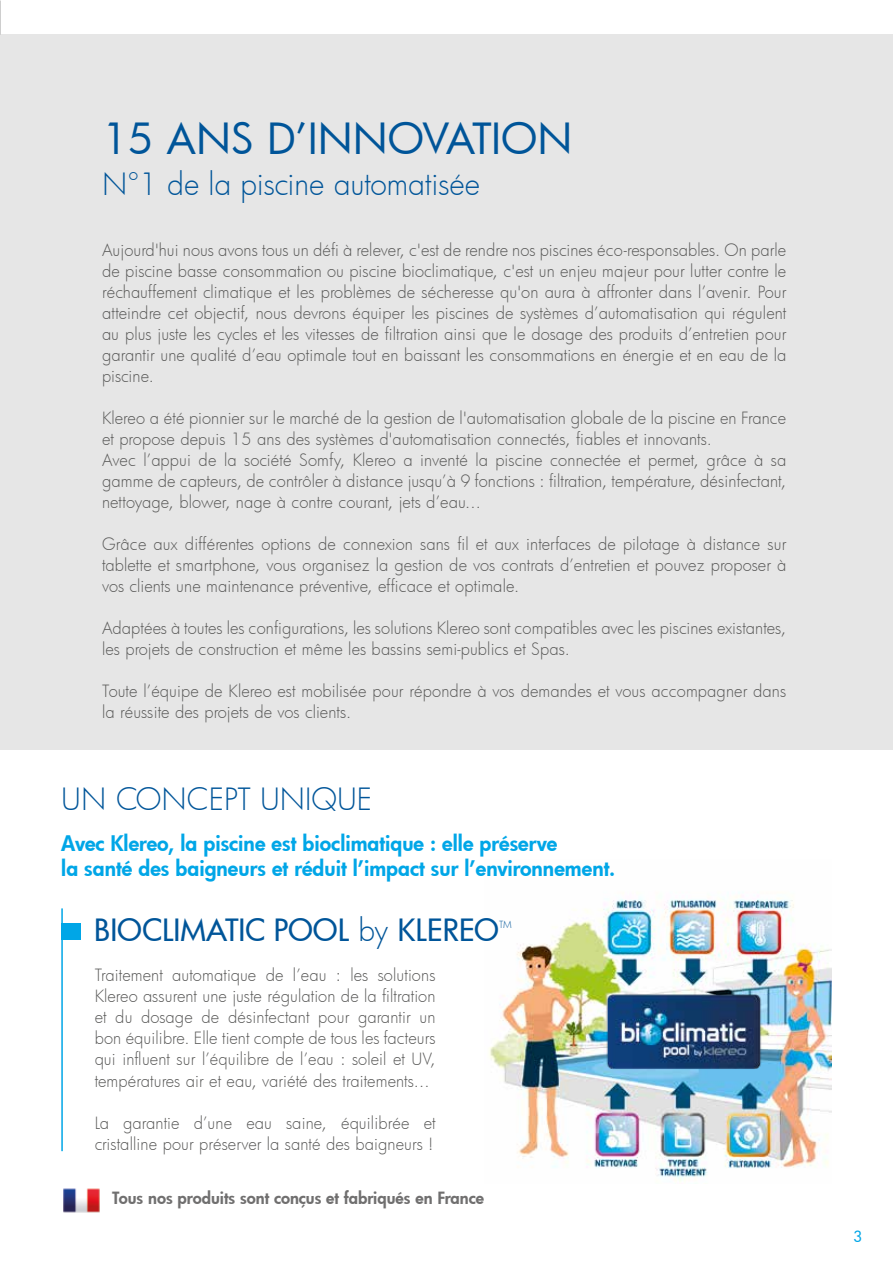
<style>
.page{position:relative;width:893px;height:1263px;background:#fff}
.page>*{position:absolute;margin:0;border:0;box-sizing:border-box;transform-origin:0 0}
.t1{font:42px "Futura";color:#059}
.t2{font:300 30px "Futura";color:#059}
.t3{font:500 30px "Futura";color:#059}
.t4{font:800 21px/25.2px "Futura";color:#00a6e7}
.t5{font:300 16.5px/21px "Futura";letter-spacing:.005em;color:#575756}
.t6{font:800 16.5px "Futura";color:#706f6f}
.t7{font:500 15px "Futura";color:#00a6e7}
.t8{font:300 9.6px "Futura";color:#059}
.s1{font-weight:300}
</style>
<div class="page">
<div style="left:0;top:34px;width:893px;height:715px;background:#e6e6e6"></div>
<img style="left:489px;top:898px;width:342px;height:283px">
<img style="left:599px;top:993px;width:171px;height:76px">
<div style="left:61px;top:923px;width:20px;height:16px;background:#00a6e7"></div>
<hr style="left:61px;top:908px;width:2px;height:243px;background:#00a6e7">
<img style="left:63px;top:1188px;width:37px;height:25px">
<h1 class="t1" style="left:102px;top:110px;width:472px">15 ANS D’INNOVATION</h1>
<h2 class="t2" style="left:102px;top:164px;width:380px">N°1 de la piscine automatisée</h2>
<p class="t5" style="left:102px;top:239px;width:686px;text-align:justify">Aujourd'hui nous avons tous un défi à relever, c'est de rendre nos piscines éco-responsables. On parle de piscine basse consommation ou piscine bioclimatique, c'est un enjeu majeur pour lutter contre le réchauffement climatique et les problèmes de sécheresse qu'on aura à affronter dans l’avenir. Pour atteindre cet objectif, nous devrons équiper les piscines de systèmes d’automatisation qui régulent au plus juste les cycles et les vitesses de filtration ainsi que le dosage des produits d’entretien pour garantir une qualité d’eau optimale tout en baissant les consommations en énergie et en eau de la piscine.</p>
<p class="t5" style="left:102px;top:407px;width:686px">Klereo a été pionnier sur le marché de la gestion de l'automatisation globale de la piscine en France et propose depuis 15 ans des systèmes d'automatisation connectés, fiables et innovants.<br>Avec l’appui de la société Somfy, Klereo a inventé la piscine connectée et permet, grâce à sa gamme de capteurs, de contrôler à distance jusqu’à 9 fonctions : filtration, température, désinfectant, nettoyage, blower, nage à contre courant, jets d’eau...</p>
<p class="t5" style="left:102px;top:533px;width:686px;text-align:justify">Grâce aux différentes options de connexion sans fil et aux interfaces de pilotage à distance sur tablette et smartphone, vous organisez la gestion de vos contrats d’entretien et pouvez proposer à vos clients une maintenance préventive, efficace et optimale.</p>
<p class="t5" style="left:102px;top:617px;width:686px">Adaptées à toutes les configurations, les solutions Klereo sont compatibles avec les piscines existantes, les projets de construction et même les bassins semi-publics et Spas.</p>
<p class="t5" style="left:102px;top:680px;width:686px">Toute l’équipe de Klereo est mobilisée pour répondre à vos demandes et vous accompagner dans la réussite des projets de vos clients.</p>
<h2 class="t2" style="left:61px;top:779px;width:312px">UN CONCEPT UNIQUE</h2>
<p class="t4" style="left:61px;top:830px;width:555px">Avec Klereo, la piscine est bioclimatique : elle préserve<br>la santé des baigneurs et réduit l’impact sur l’environnement.</p>
<h2 class="t3" style="left:94px;top:909px;width:406px">BIOCLIMATIC POOL <span class="s1">by</span> KLEREO</h2>
<p class="t8" style="left:499px;top:918px;width:14px">TM</p>
<p class="t5" style="left:95px;top:964px;width:342px;text-align:justify">Traitement automatique de l’eau : les solutions Klereo assurent une juste régulation de la filtration et du dosage de désinfectant pour garantir un bon équilibre. Elle tient compte de tous les facteurs qui influent sur l’équilibre de l’eau : soleil et UV, températures air et eau, variété des traitements...</p>
<p class="t5" style="left:95px;top:1112px;width:342px">La garantie d’une eau saine, équilibrée et cristalline pour préserver la santé des baigneurs !</p>
<p class="t6" style="left:112px;top:1187px;width:373px">Tous nos produits sont conçus et fabriqués en France</p>
<p class="t7" style="left:853px;top:1226px;width:10px">3</p>
</div>
